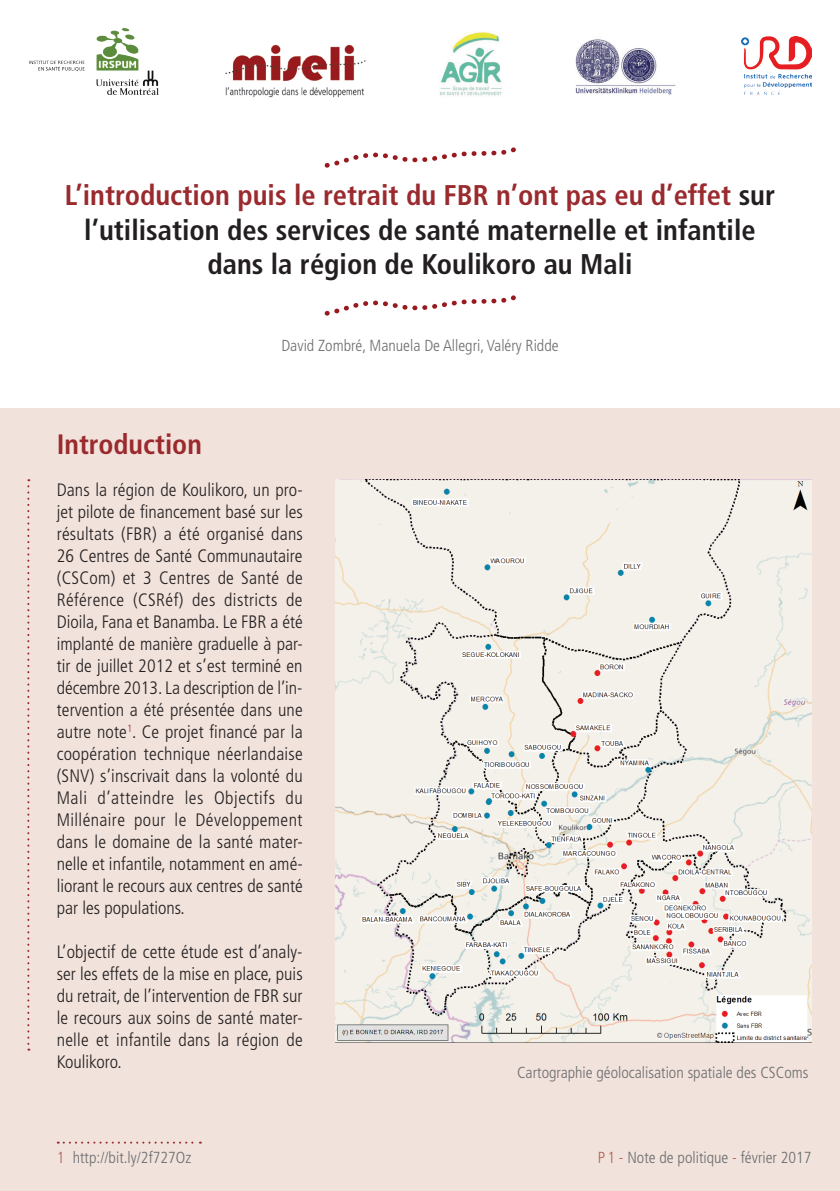
<style>
.page{position:relative;width:840px;height:1191px;background:#fff}
.page>*{position:absolute;margin:0;border:0;box-sizing:border-box;transform-origin:0 0}
.t1{font:700 condensed 28.4px/34.2px "Frutiger";color:#231f20;text-align:center}
.t2{font:700 condensed 28px "Frutiger";color:#9a2a2e}
.t3{font:300 condensed 18px/22px "Frutiger";color:#231f20;text-align:justify}
.t4{font:300 condensed 16px "Frutiger";color:#6c6d70}
.s1{color:#9a2a2e}
.s2{color:#b06453}
</style>
<div class="page">
<div style="left:0;top:408px;width:839px;height:783px;background:#f1e2db"></div>
<svg style="left:324px;top:147px;width:192px;height:21px"></svg>
<svg style="left:58px;top:1141px;width:143px;height:2px"></svg>
<svg style="left:324px;top:295px;width:192px;height:21px"></svg>
<img style="left:575px;top:39px;width:101px;height:56px">
<img style="left:741px;top:37px;width:70px;height:58px">
<img style="left:440px;top:31px;width:62px;height:65px">
<img style="left:225px;top:44px;width:141px;height:53px">
<svg style="left:27px;top:479px;width:2px;height:571px"></svg>
<img style="left:335px;top:479px;width:476px;height:563px">
<img style="left:29px;top:28px;width:129px;height:66px">
<h1 class="t1" style="left:65px;top:178px;width:711px"><span class="s1">L’introduction puis le retrait du FBR n’ont pas eu d’effet</span> sur l’utilisation des services de santé maternelle et infantile dans la région de Koulikoro au Mali</h1>
<p class="t4" style="left:281px;top:337px;width:278px">David Zombré, Manuela De Allegri, Valéry Ridde</p>
<h2 class="t2" style="left:57px;top:427px;width:146px">Introduction</h2>
<p class="t3" style="left:57px;top:479px;width:247px">Dans la région de Koulikoro, un pro&shy;jet pilote de financement basé sur les résultats (FBR) a été organisé dans 26 Centres de Santé Communautaire (CSCom) et 3 Centres de Santé de Référence (CSRéf) des districts de Dioila, Fana et Banamba. Le FBR a été implanté de manière graduelle à par&shy;tir de juillet 2012 et s’est terminé en décembre 2013. La description de l’in&shy;tervention a été présentée dans une autre note<sup>1</sup>. Ce projet financé par la coopération technique néerlandaise (SNV) s’inscrivait dans la volonté du Mali d’atteindre les Objectifs du Millénaire pour le Développement dans le domaine de la santé mater&shy;nelle et infantile, notamment en amé&shy;liorant le recours aux centres de santé par les populations.</p>
<p class="t3" style="left:57px;top:941px;width:247px">L’objectif de cette étude est d’analy&shy;ser les effets de la mise en place, puis du retrait, de l’intervention de FBR sur le recours aux soins de santé mater&shy;nelle et infantile dans la région de Koulikoro.</p>
<p class="t4" style="left:57px;top:1148px;width:136px"><span class="s2">1</span> http://bit.ly/2f727Oz</p>
<p class="t4" style="left:516px;top:1063px;width:293px">Cartographie géolocalisation spatiale des CSComs</p>
<p class="t4" style="left:597px;top:1148px;width:215px"><span class="s2">P 1 -</span> Note de politique <span class="s2">-</span> février 2017</p>
</div>
